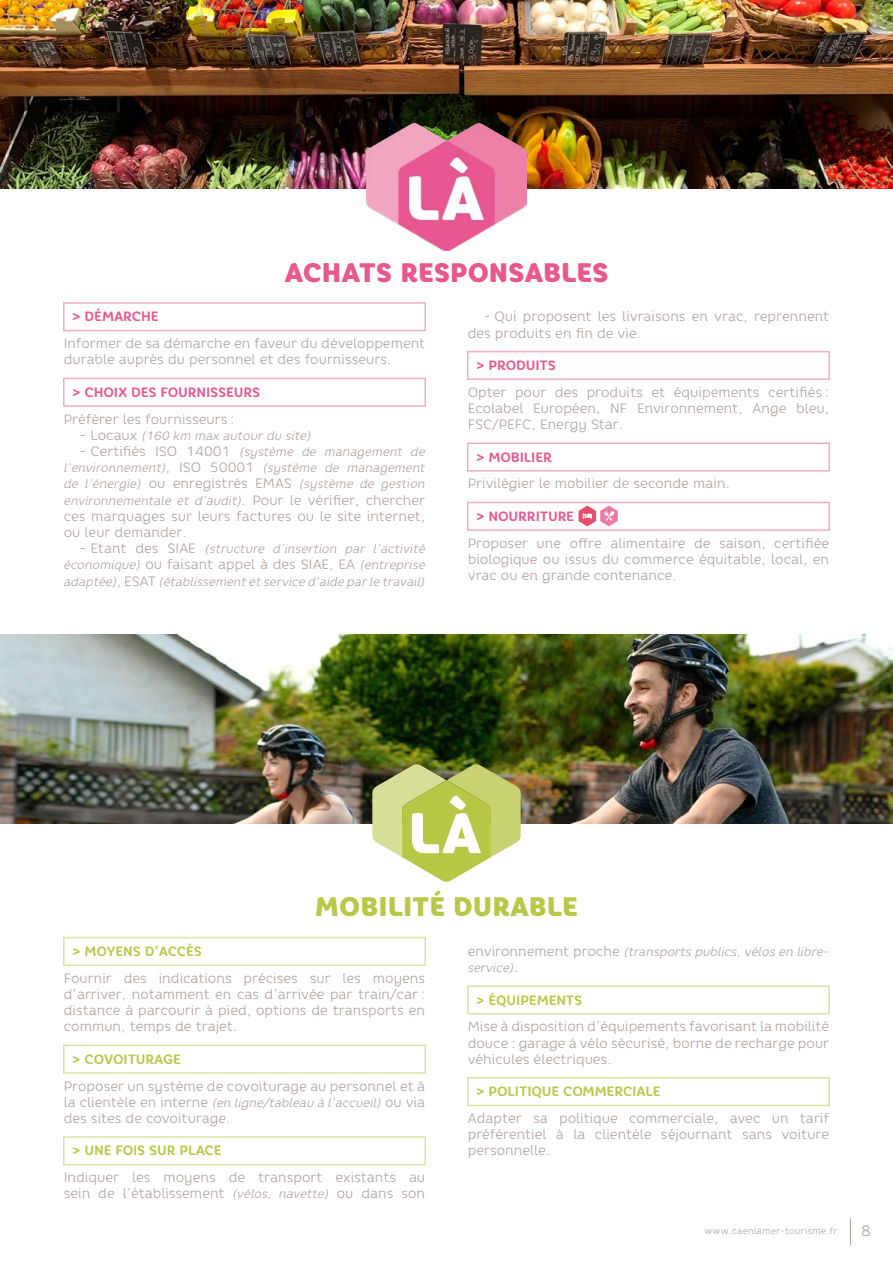
<style>
.page{position:relative;width:893px;height:1263px;background:#fff}
.page>*{position:absolute;margin:0;border:0;box-sizing:border-box;transform-origin:0 0}
.t1{font:900 26.7px "Core Rhino 85";color:#e8588f}
.t2{font:900 26.7px "Core Rhino 85";color:#b9c848}
.t3{font:300 15px "Core Rhino 35";color:#ae9f9a}
.t4{font:300 13.5px/16.2px "Core Rhino 35";color:#ae9f9a;text-align:justify}
.t5{font:700 13.5px "Core Rhino 65";letter-spacing:-.01em;color:#b9c848}
.t6{font:700 13.5px "Core Rhino 65";letter-spacing:-.01em;color:#e8588f}
.t7{font:italic 300 12px/16.2px "Core Rhino 35";color:#ae9f9a;text-align:justify}
.t8{font:300 9px "Core Rhino 35";letter-spacing:.025em;color:#ae9f9a}
.s1{font-style:normal;font-size:13.5px}
.s2{font-style:italic;font-size:12px}
</style>
<div class="page">
<svg style="left:850px;top:1218px;width:1px;height:27px"></svg>
<div style="left:63px;top:302px;width:363px;height:29px;border:2px solid #f4acc7"></div>
<div style="left:63px;top:378px;width:363px;height:29px;border:2px solid #f4acc7"></div>
<div style="left:467px;top:351px;width:363px;height:29px;border:2px solid #f4acc7"></div>
<div style="left:467px;top:442px;width:363px;height:30px;border:2px solid #f4acc7"></div>
<div style="left:467px;top:502px;width:363px;height:29px;border:2px solid #f4acc7"></div>
<div style="left:63px;top:937px;width:363px;height:29px;border:2px solid #dce3a3"></div>
<div style="left:63px;top:1045px;width:363px;height:29px;border:2px solid #dce3a3"></div>
<div style="left:63px;top:1136px;width:363px;height:29px;border:2px solid #dce3a3"></div>
<div style="left:467px;top:985px;width:363px;height:29px;border:2px solid #dce3a3"></div>
<div style="left:467px;top:1077px;width:363px;height:29px;border:2px solid #dce3a3"></div>
<img style="left:0;top:0;width:893px;height:188px">
<img style="left:0;top:635px;width:893px;height:188px">
<svg style="left:372px;top:764px;width:149px;height:118px"></svg>
<svg style="left:578px;top:506px;width:40px;height:20px"></svg>
<img style="left:367px;top:124px;width:159px;height:126px">
<h1 class="t1" style="left:285px;top:255px;width:325px">ACHATS RESPONSABLES</h1>
<p class="t6" style="left:72px;top:308px;width:88px">&gt; DÉMARCHE</p>
<p class="t4" style="left:64px;top:335px;width:363px">Informer de sa démarche en faveur du développement durable auprès du personnel et des fournisseurs.</p>
<p class="t6" style="left:72px;top:383px;width:189px">&gt; CHOIX DES FOURNISSEURS</p>
<p class="t4" style="left:64px;top:411px;width:172px">Préférer les fournisseurs :</p>
<p class="t7" style="left:80px;top:427px;width:233px"><span class="s1">- Locaux</span> (160 km max autour du site)</p>
<p class="t7" style="left:64px;top:443px;width:363px;text-indent:16px"><span class="s1">- Certifiés ISO 14001</span> (système de management de l’environnement)<span class="s1">, ISO 50001</span> (système de management de l’énergie) <span class="s1">ou enregistrés EMAS</span> (système de gestion environnementale et d’audit)<span class="s1">. Pour le vérifier, chercher</span></p>
<p class="t4" style="left:64px;top:508px;width:363px">ces marquages sur leurs factures ou le site internet, ou leur demander.</p>
<p class="t7" style="left:80px;top:541px;width:347px"><span class="s1">- Etant des SIAE</span> (structure d’insertion par l’activité</p>
<p class="t4" style="left:64px;top:556px;width:363px"><span class="s2">économique)</span> ou faisant appel à des SIAE, EA <span class="s2">(entreprise</span></p>
<p class="t7" style="left:64px;top:573px;width:363px">adaptée)<span class="s1">, ESAT</span> (établissement et service d’aide par le travail)</p>
<p class="t4" style="left:468px;top:308px;width:363px;text-indent:16px">- Qui proposent les livraisons en vrac, reprennent des produits en fin de vie.</p>
<p class="t6" style="left:476px;top:356px;width:81px">&gt; PRODUITS</p>
<p class="t4" style="left:468px;top:384px;width:363px">Opter pour des produits et équipements certifiés :<br>Ecolabel Européen, NF Environnement, Ange bleu, FSC/PEFC, Energy Star.</p>
<p class="t6" style="left:476px;top:448px;width:77px">&gt; MOBILIER</p>
<p class="t4" style="left:468px;top:475px;width:264px">Privilégier le mobilier de seconde main.</p>
<p class="t6" style="left:476px;top:507px;width:99px">&gt; NOURRITURE</p>
<p class="t4" style="left:468px;top:535px;width:363px">Proposer une offre alimentaire de saison, certifiée biologique ou issus du commerce équitable, local, en vrac ou en grande contenance.</p>
<h1 class="t2" style="left:315px;top:890px;width:265px">MOBILITÉ DURABLE</h1>
<p class="t5" style="left:72px;top:942px;width:131px">&gt; MOYENS D’ACCÈS</p>
<p class="t4" style="left:64px;top:970px;width:363px">Fournir des indications précises sur les moyens d’arriver, notamment en cas d’arrivée par train/car : distance à parcourir à pied, options de transports en commun, temps de trajet.</p>
<p class="t5" style="left:72px;top:1050px;width:110px">&gt; COVOITURAGE</p>
<p class="t4" style="left:64px;top:1077px;width:363px">Proposer un système de covoiturage au personnel et à</p>
<p class="t7" style="left:64px;top:1094px;width:363px"><span class="s1">la clientèle en interne</span> (en ligne/tableau à l’accueil) <span class="s1">ou via</span></p>
<p class="t4" style="left:64px;top:1110px;width:168px">des sites de covoiturage.</p>
<p class="t5" style="left:72px;top:1142px;width:151px">&gt; UNE FOIS SUR PLACE</p>
<p class="t4" style="left:64px;top:1169px;width:363px">Indiquer les moyens de transport existants au sein de l’établissement <span class="s2">(vélos, navette)</span> ou dans son</p>
<p class="t7" style="left:468px;top:943px;width:363px"><span class="s1">environnement proche</span> (transports publics, vélos en libre&shy;service)<span class="s1">.</span></p>
<p class="t5" style="left:476px;top:991px;width:108px">&gt; ÉQUIPEMENTS</p>
<p class="t4" style="left:468px;top:1018px;width:363px">Mise à disposition d’équipements favorisant la mobilité douce : garage à vélo sécurisé, borne de recharge pour véhicules électriques.</p>
<p class="t5" style="left:476px;top:1083px;width:186px">&gt; POLITIQUE COMMERCIALE</p>
<p class="t4" style="left:468px;top:1110px;width:363px">Adapter sa politique commerciale, avec un tarif préférentiel à la clientèle séjournant sans voiture personnelle.</p>
<p class="t8" style="left:704px;top:1225px;width:134px">www.caenlamer-tourisme.fr</p>
<p class="t3" style="left:861px;top:1221px;width:11px">8</p>
</div>
